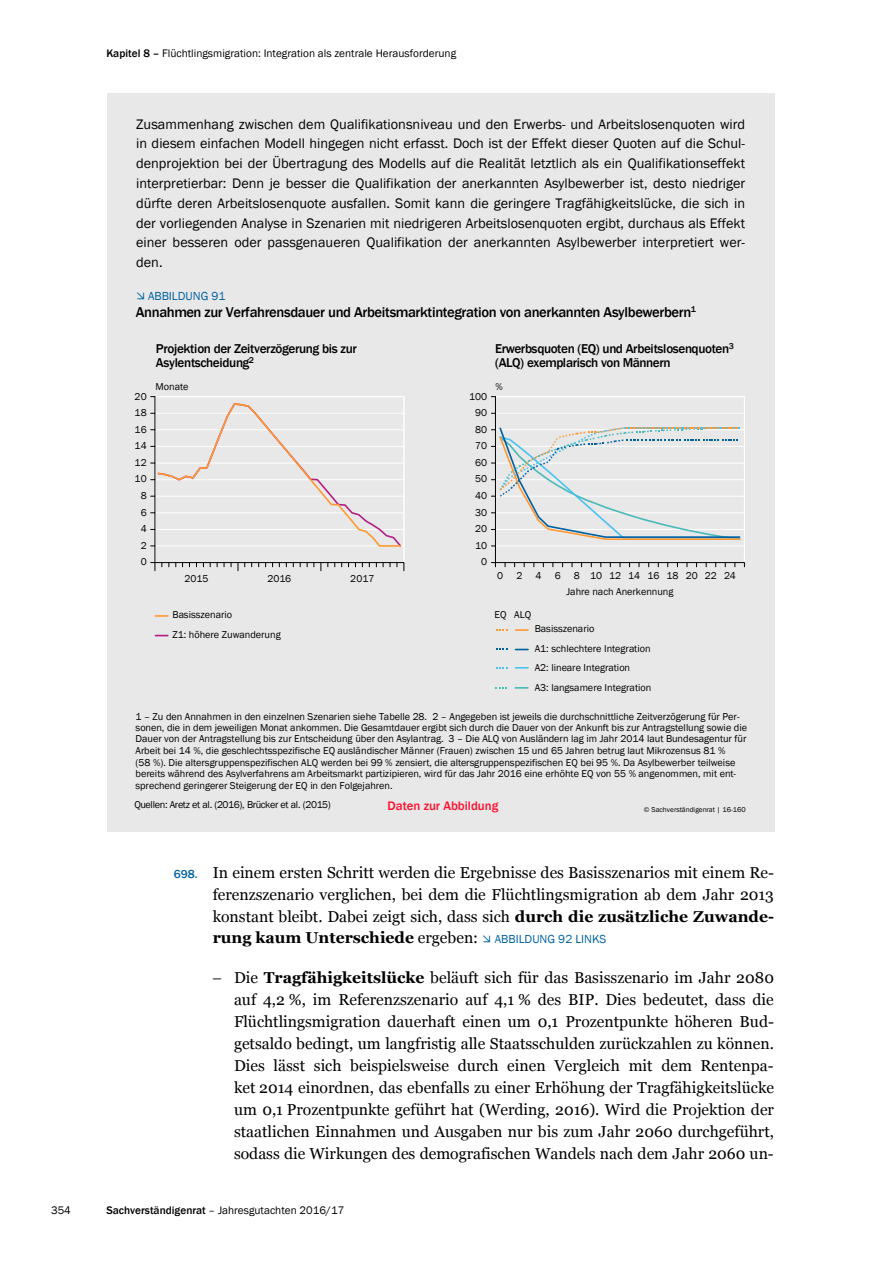
<style>
.page{position:relative;width:893px;height:1263px;background:#fff}
.page>*{position:absolute;margin:0;border:0;box-sizing:border-box;transform-origin:0 0}
.t1{font:15.75px/21.9px "Georgia";color:#000;text-align:justify}
.t2{font:500 14.7px "Franklin Gothic";letter-spacing:-.025em;color:#000}
.t3{font:14.25px/19.8px "Franklin Gothic";color:#000;text-align:justify}
.t4{font:500 13.2px/14px "Franklin Gothic";letter-spacing:-.025em;color:#000}
.t5{font:500 12.75px "Franklin Gothic";color:#ff0f2d}
.t6{font:12px "Franklin Gothic";color:#0062a3}
.t7{font:11.25px "Franklin Gothic";color:#000}
.t8{font:10.2px/11.4px "Franklin Gothic";color:#000}
.t9{font:10.2px "Franklin Gothic";letter-spacing:-.035em;color:#000}
.t10{font:7.35px "Franklin Gothic";letter-spacing:-.005em;color:#000}
.s1{font-weight:500}
.s2{font-family:"Franklin Gothic";font-weight:500;font-size:12px;color:#0062a3}
.s3{font-weight:700}
.s4{color:#0062a3}
.s5{font-family:"Franklin Gothic";font-size:12px;color:#0062a3}
</style>
<div class="page">
<div style="left:107px;top:94px;width:667px;height:738px;background:#e8e8e8"></div>
<hr style="left:403px;top:397px;width:1px;height:166px;background:#fff">
<hr style="left:155px;top:396px;width:249px;height:1px;background:#fff">
<hr style="left:154px;top:397px;width:1px;height:166px;background:#000">
<svg style="left:151px;top:562px;width:254px;height:10px"></svg>
<svg style="left:151px;top:396px;width:252px;height:152px"></svg>
<hr style="left:744px;top:397px;width:1px;height:166px;background:#fff">
<hr style="left:495px;top:545px;width:249px;height:1px;background:#fff">
<hr style="left:495px;top:529px;width:249px;height:1px;background:#fff">
<hr style="left:495px;top:512px;width:249px;height:1px;background:#fff">
<hr style="left:495px;top:496px;width:249px;height:1px;background:#fff">
<hr style="left:495px;top:479px;width:249px;height:1px;background:#fff">
<hr style="left:495px;top:463px;width:249px;height:1px;background:#fff">
<hr style="left:495px;top:446px;width:249px;height:1px;background:#fff">
<hr style="left:495px;top:429px;width:249px;height:1px;background:#fff">
<hr style="left:495px;top:413px;width:249px;height:1px;background:#fff">
<hr style="left:495px;top:396px;width:249px;height:1px;background:#fff">
<hr style="left:495px;top:397px;width:1px;height:166px;background:#000">
<svg style="left:491px;top:562px;width:254px;height:6px"></svg>
<svg style="left:491px;top:427px;width:250px;height:119px"></svg>
<svg style="left:155px;top:635px;width:13px;height:1px"></svg>
<svg style="left:155px;top:615px;width:13px;height:2px"></svg>
<svg style="left:515px;top:649px;width:13px;height:1px"></svg>
<svg style="left:515px;top:629px;width:13px;height:2px"></svg>
<svg style="left:496px;top:629px;width:11px;height:2px"></svg>
<svg style="left:515px;top:687px;width:13px;height:2px"></svg>
<svg style="left:495px;top:687px;width:12px;height:2px"></svg>
<svg style="left:515px;top:667px;width:13px;height:2px"></svg>
<svg style="left:496px;top:667px;width:11px;height:2px"></svg>
<p class="t7" style="left:106px;top:46px;width:351px"><span class="s1">Kapitel 8 –</span> Flüchtlingsmigration: Integration als zentrale Herausforderung</p>
<p class="t3" style="left:136px;top:114px;width:610px">Zusammenhang zwischen dem Qualifikationsniveau und den Erwerbs- und Arbeitslosenquoten wird in diesem einfachen Modell hingegen nicht erfasst. Doch ist der Effekt dieser Quoten auf die Schul&shy;denprojektion bei der Übertragung des Modells auf die Realität letztlich als ein Qualifikationseffekt interpretierbar: Denn je besser die Qualifikation der anerkannten Asylbewerber ist, desto niedriger dürfte deren Arbeitslosenquote ausfallen. Somit kann die geringere Tragfähigkeitslücke, die sich in der vorliegenden Analyse in Szenarien mit niedrigeren Arbeitslosenquoten ergibt, durchaus als Effekt einer besseren oder passgenaueren Qualifikation der anerkannten Asylbewerber interpretiert wer&shy;den.</p>
<p class="t6" style="left:136px;top:289px;width:91px">➢ ABBILDUNG 91</p>
<h2 class="t2" style="left:136px;top:303px;width:561px">Annahmen zur Verfahrensdauer und Arbeitsmarktintegration von anerkannten Asylbewerbern<sup>1</sup></h2>
<p class="t4" style="left:156px;top:342px;width:202px">Projektion der Zeitverzögerung bis zur<br>Asylentscheidung<sup>2</sup></p>
<p class="t4" style="left:495px;top:342px;width:240px">Erwerbsquoten (EQ) und Arbeitslosenquoten<sup>3 </sup>(ALQ) exemplarisch von Männern</p>
<p class="t8" style="left:156px;top:380px;width:34px">Monate</p>
<p class="t8" style="left:495px;top:380px;width:9px">%</p>
<p class="t8" style="left:135px;top:390px;width:14px">20</p>
<p class="t8" style="left:469px;top:390px;width:19px">100</p>
<p class="t8" style="left:135px;top:407px;width:14px">18</p>
<p class="t8" style="left:475px;top:407px;width:14px">90</p>
<p class="t8" style="left:135px;top:423px;width:14px">16</p>
<p class="t8" style="left:475px;top:423px;width:14px">80</p>
<p class="t8" style="left:135px;top:440px;width:14px">14</p>
<p class="t8" style="left:475px;top:440px;width:14px">70</p>
<p class="t8" style="left:135px;top:456px;width:14px">12</p>
<p class="t8" style="left:475px;top:456px;width:14px">60</p>
<p class="t8" style="left:135px;top:473px;width:14px">10</p>
<p class="t8" style="left:475px;top:473px;width:14px">50</p>
<p class="t8" style="left:141px;top:490px;width:8px">8</p>
<p class="t8" style="left:475px;top:490px;width:14px">40</p>
<p class="t8" style="left:141px;top:506px;width:8px">6</p>
<p class="t8" style="left:475px;top:506px;width:14px">30</p>
<p class="t8" style="left:141px;top:523px;width:8px">4</p>
<p class="t8" style="left:475px;top:523px;width:14px">20</p>
<p class="t8" style="left:141px;top:540px;width:8px">2</p>
<p class="t8" style="left:475px;top:540px;width:14px">10</p>
<p class="t8" style="left:141px;top:556px;width:8px">0</p>
<p class="t8" style="left:481px;top:556px;width:8px">0</p>
<p class="t8" style="left:184px;top:573px;width:26px">2015</p>
<p class="t8" style="left:267px;top:573px;width:25px">2016</p>
<p class="t8" style="left:350px;top:573px;width:26px">2017</p>
<p class="t8" style="left:497px;top:569px;width:8px">0</p>
<p class="t8" style="left:516px;top:569px;width:8px">2</p>
<p class="t8" style="left:535px;top:569px;width:8px">4</p>
<p class="t8" style="left:555px;top:569px;width:8px">6</p>
<p class="t8" style="left:566px;top:567px;width:171px;line-height:16.6px;text-indent:8px">8 10 12 14 16 18 20 22 24<br>Jahre nach Anerkennung</p>
<p class="t8" style="left:172px;top:609px;width:61px">Basisszenario</p>
<p class="t8" style="left:494px;top:609px;width:38px">EQ ALQ</p>
<p class="t8" style="left:172px;top:629px;width:110px">Z1: höhere Zuwanderung</p>
<p class="t8" style="left:535px;top:623px;width:61px">Basisszenario</p>
<p class="t8" style="left:535px;top:643px;width:117px">A1: schlechtere Integration</p>
<p class="t8" style="left:535px;top:662px;width:97px">A2: lineare Integration</p>
<p class="t8" style="left:535px;top:681px;width:118px">A3: langsamere Integration</p>
<p class="t8" style="left:136px;top:710px;width:605px">1 – Zu den Annahmen in den einzelnen Szenarien siehe Tabell 28. 2 – Angegeben ist jeweils die durchschnittliche Zeitverzögerung für Per-</p>
<p class="t8" style="left:136px;top:710px;width:613px;text-indent:269px">e<br>sonen, die in dem jeweiligen Monat ankommen. Die Gesamtdauer ergibt sich durch die Dauer von der Ankunft bis zur Antragstellung sowie die Dauer von der Antragstellung bis zur Entscheidung über den Asylantrag. 3 – Die ALQ von Ausländern lag im Jahr 2014 laut Bundesagentur für Arbeit bei 14 %, die geschlechtsspezifische EQ ausländischer Männer (Frauen) zwischen 15 und 65 Jahren betrug laut Mikrozen us 81 %</p>
<p class="t8" style="left:136px;top:745px;width:602px;text-indent:550px">s<br>(58 %). Die altersgruppenspezifischen ALQ werden bei 99 % zensiert, die altersgruppenspezifischen EQ bei 95 %. Da Asylbewerber teilweise bereits während des Asylverfahrens am Arbeitsmarkt partizipieren, wird für das Jahr 2016 eine erhöhte EQ von 55 % angenommen, mit ent&shy;sprechend geringerer Steigerung der EQ in den Folgejahren.</p>
<p class="t9" style="left:134px;top:799px;width:198px">Quellen: Aretz et al. (2016), Brücker et al. (2015)</p>
<p class="t5" style="left:387px;top:798px;width:112px">Daten zur Abbildung</p>
<p class="t10" style="left:644px;top:805px;width:103px">© Sachverständigenrat | 16-160</p>
<p class="t1" style="left:213px;top:862px;width:563px;text-indent:-39px"><span class="s2">698.</span> In einem ersten Schritt werden die Ergebnisse des Basisszenarios mit einem Re&shy;ferenzszenario verglichen, bei dem die Flüchtlingsmigration ab dem Jahr 2013 konstant bleibt. Dabei zeigt sich, dass sich <span class="s3">durch die zusätzliche Zuwande&shy;rung kaum Unterschiede</span> ergeben: <span class="s4">➢</span> <span class="s5">ABBILDUNG 92 LINKS</span></p>
<p class="t1" style="left:234px;top:967px;width:542px;text-indent:-21px">− Die <span class="s3">Tragfähigkeitslücke</span> beläuft sich für das Basisszenario im Jahr 2080 auf 4,2 %, im Referenzszenario auf 4,1 % des BIP. Dies bedeutet, dass die Flüchtlingsmigration dauerhaft einen um 0,1 Prozentpunkte höheren Bud&shy;getsaldo bedingt, um langfristig alle Staatsschulden zurückzahlen zu können.<br>Dies lässt sich beispielsweise durch einen Vergleich mit dem Rentenpa&shy;ket 2014 einordnen, das ebenfalls zu einer Erhöhung der Tragfähigkeitslücke um 0,1 Prozentpunkte geführt hat (Werding, 2016). Wird die Projektion der staatlichen Einnahmen und Ausgaben nur bis zum Jahr 2060 durchgeführt, sodass die Wirkungen des demografischen Wandels nach dem Jahr 2060 un-</p>
<p class="t7" style="left:51px;top:1203px;width:21px">354</p>
<p class="t7" style="left:106px;top:1203px;width:239px"><span class="s1">Sachverständigenrat</span> – Jahresgutachten 2016/17</p>
</div>
